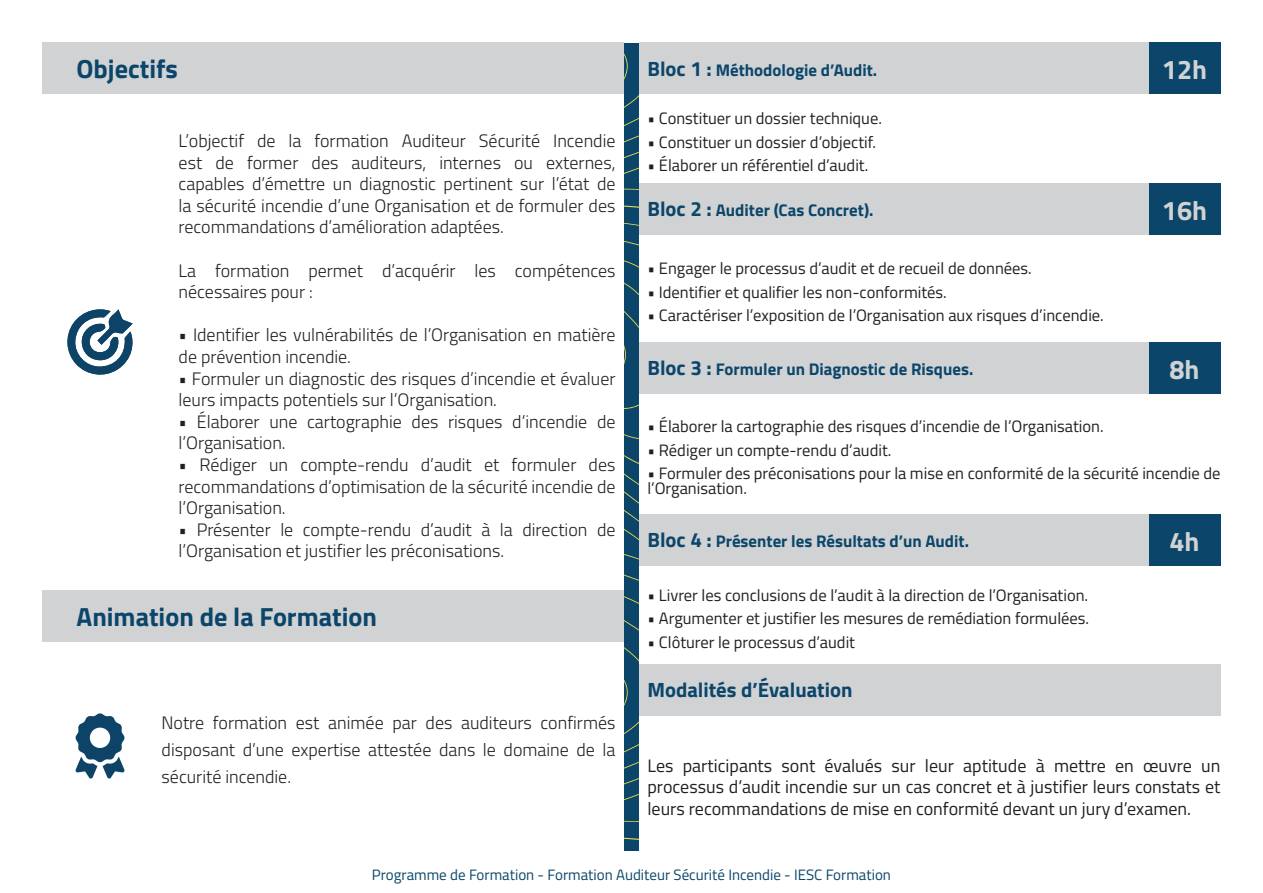
<style>
.page{position:relative;width:1263px;height:893px;background:#fff}
.page>*{position:absolute;margin:0;border:0;box-sizing:border-box;transform-origin:0 0}
.t1{font:700 27px "Titillium Web";color:#d1d2d4}
.t2{font:700 26.25px "Titillium Web";color:#0b466a}
.t3{font:700 20.7px "Titillium Web";color:#0b466a}
.t4{font:300 18px/21.6px "Titillium Web";color:#231f20}
.t5{font:18px/21.6px "Titillium Web";color:#231f20;text-align:justify}
.t6{font:700 16.8px "Titillium Web";color:#0b466a}
.t7{font:16.5px/15px "Titillium Web";color:#231f20}
.t8{font:15px "Titillium Web";color:#0b466a}
.s1{font-size:20.7px}
</style>
<div class="page">
<div style="left:639px;top:43px;width:581px;height:51px;background:#d1d2d4"></div>
<div style="left:1148px;top:43px;width:72px;height:51px;background:#0b466a"></div>
<div style="left:639px;top:183px;width:581px;height:52px;background:#d1d2d4"></div>
<div style="left:1148px;top:183px;width:72px;height:52px;background:#0b466a"></div>
<div style="left:639px;top:342px;width:581px;height:52px;background:#d1d2d4"></div>
<div style="left:1148px;top:342px;width:72px;height:52px;background:#0b466a"></div>
<div style="left:639px;top:514px;width:581px;height:51px;background:#d1d2d4"></div>
<div style="left:1148px;top:514px;width:72px;height:51px;background:#0b466a"></div>
<div style="left:639px;top:664px;width:581px;height:52px;background:#d1d2d4"></div>
<div style="left:624px;top:43px;width:15px;height:807px;background:#0b466a"></div>
<svg style="left:624px;top:434px;width:15px;height:5px"></svg>
<svg style="left:624px;top:404px;width:15px;height:5px"></svg>
<svg style="left:624px;top:282px;width:15px;height:13px"></svg>
<svg style="left:624px;top:311px;width:15px;height:54px"></svg>
<svg style="left:624px;top:260px;width:15px;height:8px"></svg>
<svg style="left:624px;top:620px;width:15px;height:11px"></svg>
<svg style="left:624px;top:647px;width:15px;height:15px"></svg>
<svg style="left:624px;top:596px;width:15px;height:8px"></svg>
<svg style="left:624px;top:574px;width:15px;height:7px"></svg>
<svg style="left:624px;top:680px;width:15px;height:73px"></svg>
<svg style="left:624px;top:223px;width:15px;height:3px"></svg>
<svg style="left:624px;top:206px;width:15px;height:2px"></svg>
<svg style="left:624px;top:838px;width:15px;height:2px"></svg>
<svg style="left:624px;top:189px;width:15px;height:1px"></svg>
<svg style="left:624px;top:794px;width:15px;height:7px"></svg>
<svg style="left:624px;top:821px;width:15px;height:1px"></svg>
<svg style="left:624px;top:151px;width:15px;height:7px"></svg>
<svg style="left:624px;top:167px;width:15px;height:7px"></svg>
<svg style="left:624px;top:778px;width:15px;height:7px"></svg>
<svg style="left:624px;top:554px;width:15px;height:6px"></svg>
<svg style="left:624px;top:761px;width:15px;height:8px"></svg>
<svg style="left:624px;top:455px;width:15px;height:85px"></svg>
<svg style="left:624px;top:241px;width:15px;height:5px"></svg>
<svg style="left:624px;top:53px;width:15px;height:90px"></svg>
<div style="left:43px;top:43px;width:581px;height:51px;background:#d1d2d4"></div>
<div style="left:43px;top:590px;width:581px;height:51px;background:#d1d2d4"></div>
<svg style="left:67px;top:309px;width:66px;height:66px"></svg>
<svg style="left:76px;top:713px;width:48px;height:65px"></svg>
<p class="t2" style="left:77px;top:49px;width:103px">Objectifs</p>
<p class="t4" style="left:179px;top:129px;width:438px;text-align:justify">L’objectif de la formation Auditeur Sécurité Incendie est de former des auditeurs, internes ou externes, capables d’émettre un diagnostic pertinent sur l’état de la sécurité incendie d’une Organisation et de formuler des recommandations d’amélioration adaptées.</p>
<p class="t4" style="left:179px;top:259px;width:438px">La formation permet d’acquérir les compétences nécessaires pour :</p>
<p class="t4" style="left:179px;top:323px;width:438px">• Identifier les vulnérabilités de l’Organisation en matière de prévention incendie.</p>
<p class="t4" style="left:179px;top:367px;width:438px">• Formuler un diagnostic des risques d’incendie et évaluer leurs impacts potentiels sur l’Organisation.</p>
<p class="t4" style="left:179px;top:410px;width:438px">• Élaborer une cartographie des risques d’incendie de l’Organisation.</p>
<p class="t4" style="left:179px;top:453px;width:438px;text-align:justify">• Rédiger un compte-rendu d’audit et formuler des recommandations d’optimisation de la sécurité incendie de l’Organisation.</p>
<p class="t4" style="left:179px;top:518px;width:438px">• Présenter le compte-rendu d’audit à la direction de l’Organisation et justifier les préconisations.</p>
<p class="t2" style="left:77px;top:597px;width:302px">Animation de la Formation</p>
<p class="t4" style="left:162px;top:708px;width:455px;line-height:27px;text-align:justify">Notre formation est animée par des auditeurs confirmés disposant d’une expertise attestée dans le domaine de la sécurité incendie.</p>
<p class="t6" style="left:647px;top:57px;width:231px"><span class="s1">Bloc 1 :</span> Méthodologie d’Audit.</p>
<p class="t1" style="left:1162px;top:49px;width:47px">12h</p>
<p class="t7" style="left:647px;top:110px;width:236px">• Constituer un dossier technique.</p>
<p class="t7" style="left:647px;top:134px;width:230px">• Constituer un dossier d’objectif.</p>
<p class="t7" style="left:647px;top:157px;width:222px">• Élaborer un référentiel d’audit.</p>
<p class="t6" style="left:647px;top:197px;width:228px"><span class="s1">Bloc 2 :</span> Auditer (Cas Concret).</p>
<p class="t1" style="left:1162px;top:190px;width:47px">16h</p>
<p class="t7" style="left:647px;top:260px;width:386px">• Engager le processus d’audit et de recueil de données.</p>
<p class="t7" style="left:647px;top:283px;width:301px">• Identifier et qualifier les non-conformités.</p>
<p class="t7" style="left:647px;top:307px;width:458px">• Caractériser l’exposition de l’Organisation aux risques d’incendie.</p>
<p class="t6" style="left:647px;top:356px;width:327px"><span class="s1">Bloc 3 :</span> Formuler un Diagnostic de Risques.</p>
<p class="t1" style="left:1169px;top:349px;width:32px">8h</p>
<p class="t7" style="left:647px;top:418px;width:458px">• Élaborer la cartographie des risques d’incendie de l’Organisation.</p>
<p class="t7" style="left:647px;top:441px;width:245px">• Rédiger un compte-rendu d’audit.</p>
<p class="t7" style="left:647px;top:465px;width:574px">• Formuler des préconisations pour la mise en conformité de la sécurité incendie de l’Organisation.</p>
<p class="t6" style="left:647px;top:528px;width:323px"><span class="s1">Bloc 4 :</span> Présenter les Résultats d’un Audit.</p>
<p class="t1" style="left:1169px;top:520px;width:32px">4h</p>
<p class="t7" style="left:647px;top:587px;width:442px">• Livrer les conclusions de l’audit à la direction de l’Organisation.</p>
<p class="t7" style="left:647px;top:610px;width:443px">• Argumenter et justifier les mesures de remédiation formulées.</p>
<p class="t7" style="left:647px;top:634px;width:209px">• Clôturer le processus d’audit</p>
<p class="t3" style="left:647px;top:674px;width:206px">Modalités d’Évaluation</p>
<p class="t5" style="left:647px;top:754px;width:574px">Les participants sont évalués sur leur aptitude à mettre en œuvre un processus d’audit incendie sur un cas concret et à justifier leurs constats et leurs recommandations de mise en conformité devant un jury d’examen.</p>
<p class="t8" style="left:372px;top:864px;width:520px">Programme de Formation - Formation Auditeur Sécurité Incendie - IESC Formation</p>
</div>
